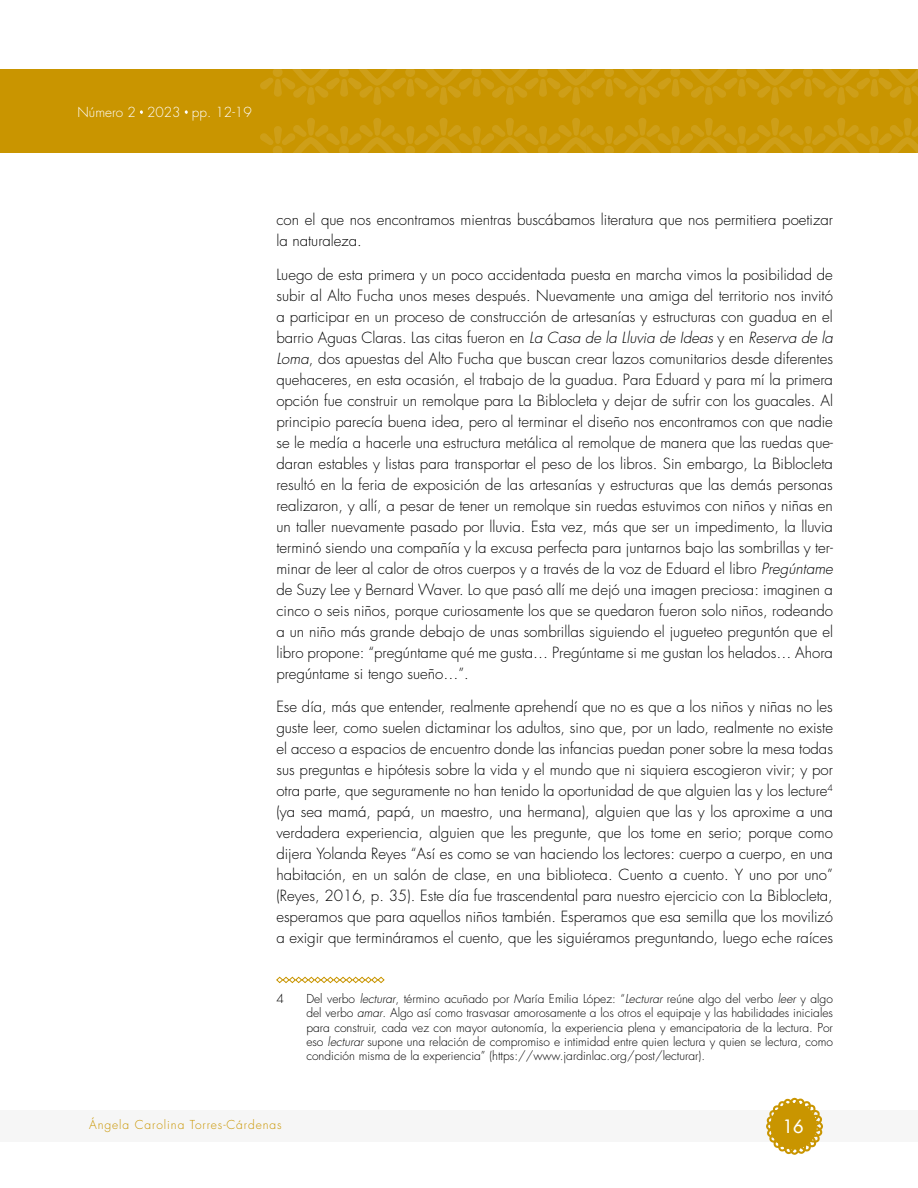
<style>
.page{position:relative;width:918px;height:1188px;background:#fff}
.page>*{position:absolute;margin:0;border:0;box-sizing:border-box;transform-origin:0 0}
.t1{font:500 18px "Futura Std";color:#fff}
.Texto_corrido{font:300 15px/21px "Futura Std";color:#000;text-align:justify}
.t2{font:300 13.5px "Futura Std";color:#fff}
.Nota_al_pie{font:300 12px/14.4px "Futura Std";color:#000;text-align:justify}
.t3{font:300 12px "Futura Std";letter-spacing:.075em;color:#c99500}
.s1{font-style:italic}
</style>
<div class="page">
<div style="left:0;top:1110px;width:918px;height:32px;background:#f6f6f6"></div>
<svg style="left:766px;top:1098px;width:57px;height:57px"></svg>
<div style="left:0;top:69px;width:918px;height:84px;background:#c99500"></div>
<svg style="left:260px;top:118px;width:658px;height:35px"></svg>
<svg style="left:869px;top:146px;width:10px;height:9px"></svg>
<svg style="left:260px;top:69px;width:658px;height:36px"></svg>
<svg style="left:869px;top:67px;width:10px;height:10px"></svg>
<svg style="left:140px;top:110px;width:3px;height:4px"></svg>
<svg style="left:185px;top:110px;width:3px;height:4px"></svg>
<svg style="left:276px;top:977px;width:109px;height:6px"></svg>
<p class="t2" style="left:78px;top:104px;width:176px">Número 2 2023 pp. 12-19</p>
<p class="Texto_corrido" style="left:276px;top:209px;width:558px">con el que nos encontramos mientras buscábamos literatura que nos permitiera poetizar la naturaleza.</p>
<p class="Texto_corrido" style="left:276px;top:264px;width:558px">Luego de esta primera y un poco accidentada puesta en marcha vimos la posibilidad de subir al Alto Fucha unos meses después. Nuevamente una amiga del territorio nos invitó a participar en un proceso de construcción de artesanías y estructuras con guadua en el barrio Aguas Claras. Las citas fueron en <span class="s1">La Casa de la Lluvia de Ideas</span> y en <span class="s1">Reserva de la Loma</span>, dos apuestas del Alto Fucha que buscan crear lazos comunitarios desde diferentes quehaceres, en esta ocasión, el trabajo de la guadua. Para Eduard y para mí la primera opción fue construir un remolque para La Biblocleta y dejar de sufrir con los guacales. Al principio parecía buena idea, pero al terminar el diseño nos encontramos con que nadie se le medía a hacerle una estructura metálica al remolque de manera que las ruedas que&shy;daran estables y listas para transportar el peso de los libros. Sin embargo, La Biblocleta resultó en la feria de exposición de las artesanías y estructuras que las demás personas realizaron, y allí, a pesar de tener un remolque sin ruedas estuvimos con niños y niñas en un taller nuevamente pasado por lluvia. Esta vez, más que ser un impedimento, la lluvia terminó siendo una compañía y la excusa perfecta para juntarnos bajo las sombrillas y ter&shy;minar de leer al calor de otros cuerpos y a través de la voz de Eduard el libro <span class="s1">Pregúntame </span>de Suzy Lee y Bernard Waver. Lo que pasó allí me dejó una imagen preciosa: imaginen a cinco o seis niños, porque curiosamente los que se quedaron fueron solo niños, rodeando a un niño más grande debajo de unas sombrillas siguiendo el jugueteo preguntón que el libro propone: “pregúntame qué me gusta… Pregúntame si me gustan los helados… Ahora pregúntame si tengo sueño…”.</p>
<p class="Texto_corrido" style="left:276px;top:697px;width:558px">Ese día, más que entender, realmente aprehendí que no es que a los niños y niñas no les guste leer, como suelen dictaminar los adultos, sino que, por un lado, realmente no existe el acceso a espacios de encuentro donde las infancias puedan poner sobre la mesa todas sus preguntas e hipótesis sobre la vida y el mundo que ni siquiera escogieron vivir; y por otra parte, que seguramente no han tenido la oportunidad de que alguien las y los lecture<sup>4 </sup>(ya sea mamá, papá, un maestro, una hermana), alguien que las y los aproxime a una verdadera experiencia, alguien que les pregunte, que los tome en serio; porque como dijera Yolanda Reyes “Así es como se van haciendo los lectores: cuerpo a cuerpo, en una habitación, en un salón de clase, en una biblioteca. Cuento a cuento. Y uno por uno” (Reyes, 2016, p. 35). Este día fue trascendental para nuestro ejercicio con La Biblocleta, esperamos que para aquellos niños también. Esperamos que esa semilla que los movilizó a exigir que termináramos el cuento, que les siguiéramos preguntando, luego eche raíces</p>
<p class="Nota_al_pie" style="left:276px;top:992px;width:9px">4</p>
<p class="Nota_al_pie" style="left:306px;top:992px;width:528px">Del verbo <span class="s1">lecturar</span>, término acuñado por María Emilia López: “<span class="s1">Lecturar</span> reúne algo del verbo <span class="s1">leer</span> y algo del verbo <span class="s1">amar</span>. Algo así como trasvasar amorosamente a los otros el equipaje y las habilidades iniciales para construir, cada vez con mayor autonomía, la experiencia plena y emancipatoria de la lectura. Por eso <span class="s1">lecturar</span> supone una relación de compromiso e intimidad entre quien lectura y quien se lectura, como condición misma de la experiencia” (https://www.jardinlac.org/post/lecturar).</p>
<p class="t3" style="left:89px;top:1118px;width:194px">Ángela Carolina Torres-Cárdenas</p>
<p class="t1" style="left:783px;top:1115px;width:22px">16</p>
</div>
